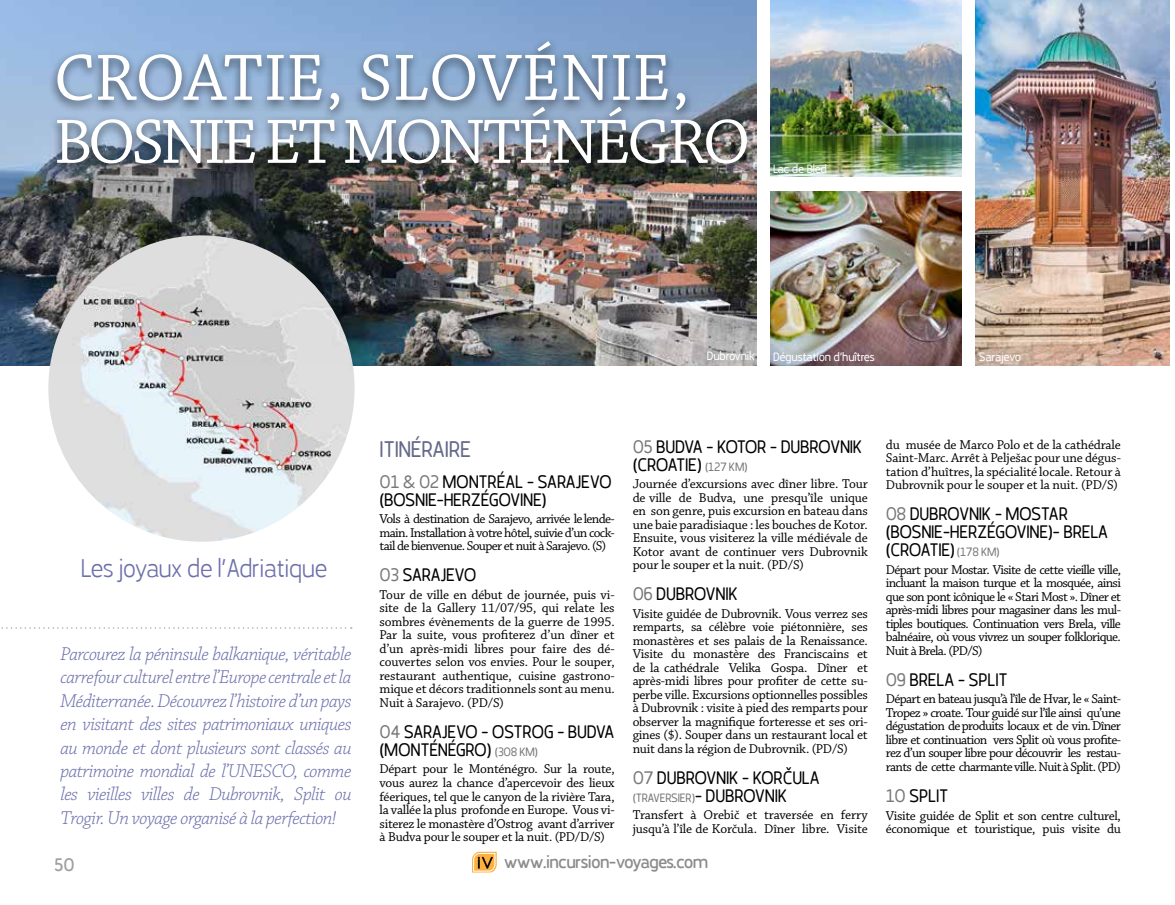
<style>
.page{position:relative;width:1175px;height:905px;background:#fff}
.page>*{position:absolute;margin:0;border:0;box-sizing:border-box;transform-origin:0 0}
.t1{font:69px "Chaparral Pro";color:#fff}
.t2{font:66px "Chaparral Pro";letter-spacing:-.06em;color:#fff}
.t3{font:300 25.5px "Karlsen Round";letter-spacing:-.025em;color:#6c70ab}
.t4{font:22.5px "Karlsen Round";letter-spacing:-.02em;color:#656a8b}
.t5{font:italic 300 19.5px/23.4px "Chaparral Pro";letter-spacing:-.03em;color:#6c70ab;text-align:justify}
.t6{font:18px/18px "Karlsen Round";letter-spacing:-.02em;color:#000}
.t7{font:500 18px "Karlsen Round";letter-spacing:-.05em;color:#8c8c8c}
.t8{font:18px "Karlsen Round";letter-spacing:-.04em;color:#000}
.t9{font:500 18px "Karlsen Round";color:#9d9fa2}
.t10{font:13.5px/13.5px "Chaparral Pro";letter-spacing:-.02em;color:#000;text-align:justify}
.t11{font:12px "Karlsen Round";letter-spacing:-.02em;color:#fff}
.t12{font:12px "Karlsen Round";letter-spacing:-.02em;color:#77787b}
.s1{color:#77787b}
.s2{font-size:12px;color:#77787b}
.s3{font-size:18px;color:#000}
</style>
<div class="page">
<img style="left:0;top:0;width:756px;height:365px">
<img style="left:771px;top:191px;width:190px;height:174px">
<div style="left:48px;top:37px;width:707px;height:139px;background:#000;opacity:.6"></div>
<img style="left:48px;top:235px;width:306px;height:306px;border-radius:153px">
<svg style="left:1px;top:627px;width:351px;height:1px"></svg>
<img style="left:975px;top:0;width:194px;height:365px">
<svg style="left:472px;top:851px;width:25px;height:21px"></svg>
<img style="left:771px;top:0;width:190px;height:176px">
<h1 class="t1" style="left:54px;top:40px;width:637px">CROATIE, SLOVÉNIE,</h1>
<h2 class="t2" style="left:54px;top:105px;width:697px">BOSNIE ET MONTÉNÉGRO</h2>
<p class="t11" style="left:773px;top:161px;width:56px">Lac de Bled</p>
<p class="t11" style="left:707px;top:348px;width:50px">Dubrovnik</p>
<p class="t11" style="left:773px;top:349px;width:104px">Dégustation d’huîtres</p>
<p class="t11" style="left:978px;top:349px;width:44px">Sarajevo</p>
<h3 class="t3" style="left:81px;top:552px;width:249px">Les joyaux de l’Adriatique</h3>
<p class="t5" style="left:60px;top:643px;width:293px">Parcourez la péninsule balkanique, véritable carrefour culturel entre l’Europe centrale et la Méditerranée. Découvrez l’histoire d’un pays en visitant des sites patrimoniaux uniques au monde et dont plusieurs sont classés au patrimoine mondial de l’UNESCO, comme les vieilles villes de Dubrovnik, Split ou Trogir. Un voyage organisé à la perfection!</p>
<h3 class="t4" style="left:379px;top:435px;width:93px">ITINÉRAIRE</h3>
<h3 class="t6" style="left:379px;top:472px;width:234px"><span class="s1">01 &amp; 02</span> MONTRÉAL - SARAJEVO (BOSNIE-HERZÉGOVINE)</h3>
<p class="t10" style="left:379px;top:513px;width:237px">Vols à destination de Sarajevo, arrivée le lende&shy;main. Installation à votre hôtel, suivie d’un cock&shy;tail de bienvenue. Souper et nuit à Sarajevo. (S)</p>
<h3 class="t8" style="left:379px;top:563px;width:99px"><span class="s1">03</span> SARAJEVO</h3>
<p class="t10" style="left:379px;top:588px;width:237px">Tour de ville en début de journée, puis vi&shy;site de la Gallery 11/07/95, qui relate les sombres évènements de la guerre de 1995.<br>Par la suite, vous profiterez d’un dîner et d’un après-midi libres pour faire des dé&shy;couvertes selon vos envies. Pour le souper, restaurant authentique, cuisine gastrono&shy;mique et décors traditionnels sont au menu.<br>Nuit à Sarajevo. (PD/S)</p>
<h3 class="t6" style="left:379px;top:722px;width:236px"><span class="s1">04</span> SARAJEVO - OSTROG - BUDVA (MONTÉNÉGRO) <span class="s2">(308 KM)</span></h3>
<p class="t10" style="left:379px;top:763px;width:237px">Départ pour le Monténégro. Sur la route, vous aurez la chance d’apercevoir des lieux féeriques, tel que le canyon de la rivière Tara, la vallée la plus profonde en Europe. Vous vi&shy;siterez le monastère d’Ostrog avant d’arriver à Budva pour le souper et la nuit. (PD/D/S)</p>
<h3 class="t6" style="left:632px;top:437px;width:231px"><span class="s1">05</span> BUDVA - KOTOR - DUBROVNIK (CROATIE) <span class="s2">(127 KM)</span></h3>
<p class="t10" style="left:632px;top:478px;width:237px">Journée d’excursions avec dîner libre. Tour de ville de Budva, une presqu’île unique en son genre, puis excursion en bateau dans une baie paradisiaque : les bouches de Kotor.<br>Ensuite, vous visiterez la ville médiévale de Kotor avant de continuer vers Dubrovnik pour le souper et la nuit. (PD/S)</p>
<h3 class="t6" style="left:632px;top:585px;width:107px"><span class="s1">06</span> DUBROVNIK</h3>
<p class="t10" style="left:632px;top:607px;width:237px">Visite guidée de Dubrovnik. Vous verrez ses remparts, sa célèbre voie piétonnière, ses monastères et ses palais de la Renaissance.<br>Visite du monastère des Franciscains et de la cathédrale Velika Gospa. Dîner et après-midi libres pour profiter de cette su&shy;perbe ville. Excursions optionnelles possibles à Dubrovnik : visite à pied des remparts pour observer la magnifique forteresse et ses ori&shy;gines ($). Souper dans un restaurant local et nuit dans la région de Dubrovnik. (PD/S)</p>
<h3 class="t6" style="left:632px;top:768px;width:189px"><span class="s1">07</span> DUBROVNIK - KORČULA</h3>
<p class="t12" style="left:632px;top:790px;width:156px">(TRAVERSIER)<span class="s3">- DUBROVNIK</span></p>
<p class="t10" style="left:632px;top:809px;width:237px">Transfert à Orebič et traversée en ferry jusqu’à l’île de Korčula. Dîner libre. Visite</p>
<p class="t10" style="left:885px;top:438px;width:237px">du musée de Marco Polo et de la cathédrale Saint-Marc. Arrêt à Pelješac pour une dégus&shy;tation d’huîtres, la spécialité locale. Retour à Dubrovnik pour le souper et la nuit. (PD/S)</p>
<h3 class="t6" style="left:885px;top:505px;width:224px"><span class="s1">08</span> DUBROVNIK - MOSTAR (BOSNIE-HERZÉGOVINE)- BRELA (CROATIE) <span class="s2">(178 KM)</span></h3>
<p class="t10" style="left:885px;top:563px;width:237px">Départ pour Mostar. Visite de cette vieille ville, incluant la maison turque et la mosquée, ainsi que son pont icônique le « Stari Most ». Dîner et après-midi libres pour magasiner dans les mul&shy;tiples boutiques. Continuation vers Brela, ville balnéaire, où vous vivrez un souper folklorique.<br>Nuit à Brela. (PD/S)</p>
<h3 class="t6" style="left:885px;top:670px;width:123px"><span class="s1">09</span> BRELA - SPLIT</h3>
<p class="t10" style="left:885px;top:693px;width:237px">Départ en bateau jusqu’à l’île de Hvar, le « Saint-Tropez » croate. Tour guidé sur l’île ainsi qu’une dégustation de produits locaux et de vin. Dîner libre et continuation vers Split où vous profite&shy;rez d’un souper libre pour découvrir les restau&shy;rants de cette charmante ville. Nuit à Split. (PD)</p>
<h3 class="t6" style="left:885px;top:786px;width:64px"><span class="s1">10</span> SPLIT</h3>
<p class="t10" style="left:885px;top:809px;width:237px">Visite guidée de Split et son centre culturel, économique et touristique, puis visite du</p>
<h3 class="t9" style="left:54px;top:853px;width:22px">50</h3>
<h3 class="t7" style="left:504px;top:849px;width:206px">www.incursion-voyages.com</h3>
</div>
